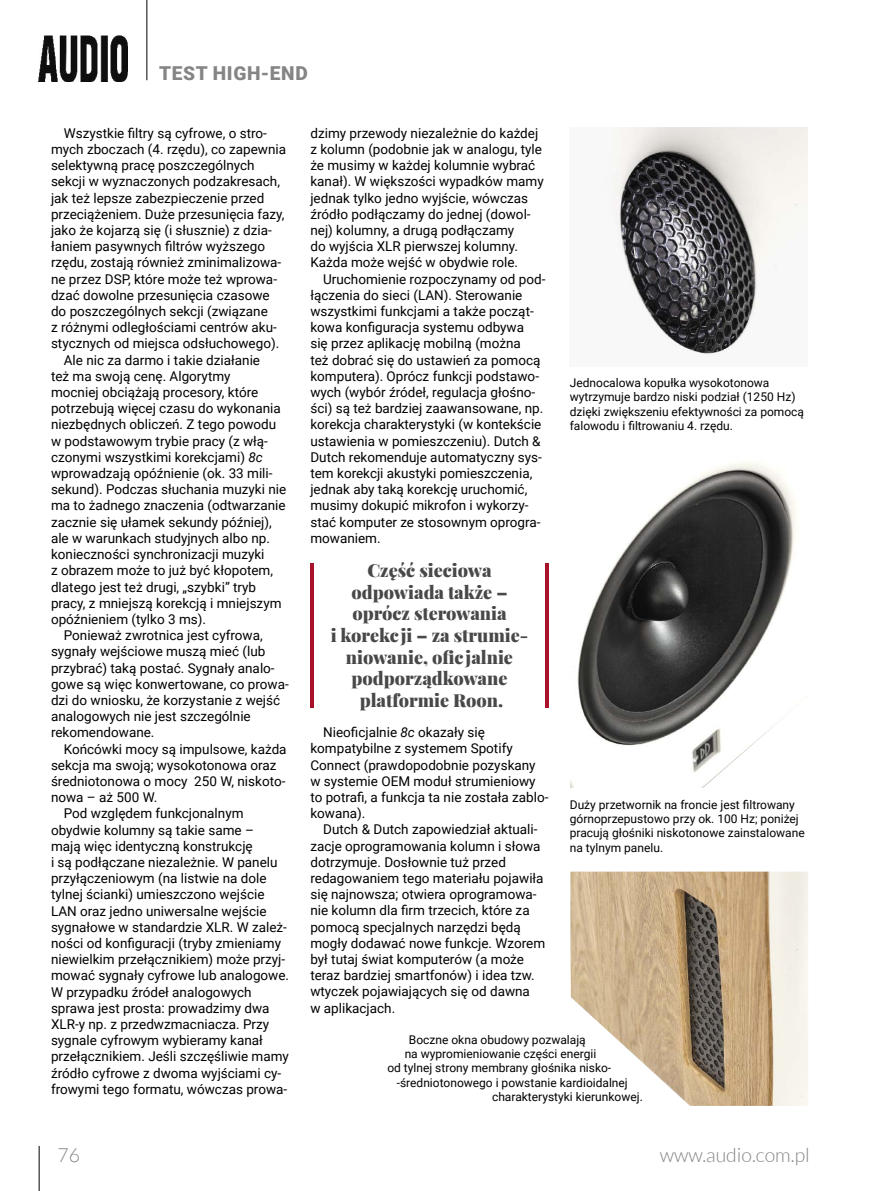
<style>
.page{position:relative;width:893px;height:1191px;background:#fff}
.page>*{position:absolute;margin:0;border:0;box-sizing:border-box;transform-origin:0 0}
.t1{font:300 19.5px "Lato";color:#858585}
.t2{font:900 19.2px "Roboto";letter-spacing:.035em;color:#858585}
.t3{font:900 18px/21.6px "Playfair Display";color:#484848;text-align:center}
.t4{font:13.5px/16.2px "Roboto";color:#000}
.t5{font:12px/14.4px "Roboto";color:#000}
.s1{font-style:italic}
</style>
<div class="page">
<hr style="left:147px;top:0;width:1px;height:80px;background:#000">
<img style="left:39px;top:35px;width:89px;height:46px">
<hr style="left:39px;top:1145px;width:1px;height:46px;background:#000">
<img style="left:570px;top:462px;width:238px;height:326px">
<img style="left:612px;top:128px;width:196px;height:228px">
<hr style="left:310px;top:563px;width:4px;height:145px;background:#a9132a">
<hr style="left:545px;top:563px;width:4px;height:145px;background:#a9132a">
<img style="left:570px;top:871px;width:238px;height:235px">
<h2 class="t2" style="left:159px;top:60px;width:150px">TEST HIGH-END</h2>
<p class="t4" style="left:64px;top:124px;width:205px">Wszystkie filtry są cyfrowe, o stro-</p>
<p class="t4" style="left:51px;top:140px;width:237px">mych zboczach (4. rzędu), co zapewnia</p>
<p class="t4" style="left:51px;top:157px;width:205px">selektywną pracę poszczególnych</p>
<p class="t4" style="left:51px;top:173px;width:230px">sekcji w wyznaczonych podzakresach,</p>
<p class="t4" style="left:51px;top:189px;width:215px">jak też lepsze zabezpieczenie przed</p>
<p class="t4" style="left:51px;top:205px;width:235px">przeciążeniem. Duże przesunięcia fazy,</p>
<p class="t4" style="left:51px;top:221px;width:222px">jako że kojarzą się (i słusznie) z dzia-</p>
<p class="t4" style="left:51px;top:238px;width:216px">łaniem pasywnych filtrów wyższego</p>
<p class="t4" style="left:51px;top:254px;width:232px">rzędu, zostają również zminimalizowa-</p>
<p class="t4" style="left:51px;top:270px;width:228px">ne przez DSP, które może też wprowa-</p>
<p class="t4" style="left:51px;top:286px;width:220px">dzać dowolne przesunięcia czasowe</p>
<p class="t4" style="left:51px;top:302px;width:218px">do poszczególnych sekcji (związane</p>
<p class="t4" style="left:51px;top:319px;width:227px">z różnymi odległościami centrów aku-</p>
<p class="t4" style="left:51px;top:335px;width:230px">stycznych od miejsca odsłuchowego).</p>
<p class="t4" style="left:64px;top:351px;width:198px">Ale nic za darmo i takie działanie</p>
<p class="t4" style="left:51px;top:367px;width:181px">też ma swoją cenę. Algorytmy</p>
<p class="t4" style="left:51px;top:383px;width:209px">mocniej obciążają procesory, które</p>
<p class="t4" style="left:51px;top:400px;width:231px">potrzebują więcej czasu do wykonania</p>
<p class="t4" style="left:51px;top:416px;width:227px">niezbędnych obliczeń. Z tego powodu</p>
<p class="t4" style="left:51px;top:432px;width:218px">w podstawowym trybie pracy (z włą-</p>
<p class="t4" style="left:51px;top:448px;width:213px">czonymi wszystkimi korekcjami) <span class="s1">8c</span></p>
<p class="t4" style="left:51px;top:464px;width:223px">wprowadzają opóźnienie (ok. 33 mili-</p>
<p class="t4" style="left:51px;top:481px;width:237px">sekund). Podczas słuchania muzyki nie</p>
<p class="t4" style="left:51px;top:497px;width:236px">ma to żadnego znaczenia (odtwarzanie</p>
<p class="t4" style="left:51px;top:513px;width:222px">zacznie się ułamek sekundy później),</p>
<p class="t4" style="left:51px;top:529px;width:221px">ale w warunkach studyjnych albo np.</p>
<p class="t4" style="left:51px;top:545px;width:215px">konieczności synchronizacji muzyki</p>
<p class="t4" style="left:51px;top:562px;width:224px">z obrazem może to już być kłopotem,</p>
<p class="t4" style="left:51px;top:578px;width:207px">dlatego jest też drugi, „szybki” tryb</p>
<p class="t4" style="left:51px;top:594px;width:232px">pracy, z mniejszą korekcją i mniejszym</p>
<p class="t4" style="left:51px;top:610px;width:157px">opóźnieniem (tylko 3 ms).</p>
<p class="t4" style="left:64px;top:626px;width:200px">Ponieważ zwrotnica jest cyfrowa,</p>
<p class="t4" style="left:51px;top:643px;width:216px">sygnały wejściowe muszą mieć (lub</p>
<p class="t4" style="left:51px;top:659px;width:225px">przybrać) taką postać. Sygnały analo-</p>
<p class="t4" style="left:51px;top:675px;width:239px">gowe są więc konwertowane, co prowa-</p>
<p class="t4" style="left:51px;top:691px;width:231px">dzi do wniosku, że korzystanie z wejść</p>
<p class="t4" style="left:51px;top:707px;width:201px">analogowych nie jest szczególnie</p>
<p class="t4" style="left:51px;top:724px;width:105px">rekomendowane.</p>
<p class="t4" style="left:64px;top:740px;width:224px">Końcówki mocy są impulsowe, każda</p>
<p class="t4" style="left:51px;top:756px;width:227px">sekcja ma swoją; wysokotonowa oraz</p>
<p class="t4" style="left:51px;top:772px;width:236px">średniotonowa o mocy 250 W, niskoto-</p>
<p class="t4" style="left:51px;top:788px;width:108px">nowa – aż 500 W.</p>
<p class="t4" style="left:64px;top:805px;width:181px">Pod względem funkcjonalnym</p>
<p class="t4" style="left:51px;top:821px;width:204px">obydwie kolumny są takie same –</p>
<p class="t4" style="left:51px;top:837px;width:203px">mają więc identyczną konstrukcję</p>
<p class="t4" style="left:51px;top:853px;width:228px">i są podłączane niezależnie. W panelu</p>
<p class="t4" style="left:51px;top:869px;width:217px">przyłączeniowym (na listwie na dole</p>
<p class="t4" style="left:51px;top:886px;width:215px">tylnej ścianki) umieszczono wejście</p>
<p class="t4" style="left:51px;top:902px;width:217px">LAN oraz jedno uniwersalne wejście</p>
<p class="t4" style="left:51px;top:918px;width:237px">sygnałowe w standardzie XLR. W zależ-</p>
<p class="t4" style="left:51px;top:934px;width:232px">ności od konfiguracji (tryby zmieniamy</p>
<p class="t4" style="left:51px;top:950px;width:236px">niewielkim przełącznikiem) może przyj-</p>
<p class="t4" style="left:51px;top:967px;width:240px">mować sygnały cyfrowe lub analogowe.</p>
<p class="t4" style="left:51px;top:983px;width:202px">W przypadku źródeł analogowych</p>
<p class="t4" style="left:51px;top:999px;width:220px">sprawa jest prosta: prowadzimy dwa</p>
<p class="t4" style="left:51px;top:1015px;width:220px">XLR-y np. z przedwzmacniacza. Przy</p>
<p class="t4" style="left:51px;top:1031px;width:213px">sygnale cyfrowym wybieramy kanał</p>
<p class="t4" style="left:51px;top:1048px;width:239px">przełącznikiem. Jeśli szczęśliwie mamy</p>
<p class="t4" style="left:51px;top:1064px;width:232px">źródło cyfrowe z dwoma wyjściami cy-</p>
<p class="t4" style="left:51px;top:1080px;width:238px">frowymi tego formatu, wówczas prowa-</p>
<p class="t4" style="left:310px;top:124px;width:235px">dzimy przewody niezależnie do każdej z kolumn (podobnie jak w analogu, tyle że musimy w każdej kolumnie wybrać kanał). W większości wypadków mamy jednak tylko jedno wyjście, wówczas źródło podłączamy do jednej (dowol&shy;nej) kolumny, a drugą podłączamy<br>do wyjścia XLR pierwszej kolumny.<br>Każda może wejść w obydwie role.</p>
<p class="t4" style="left:310px;top:270px;width:236px;text-indent:13px">Uruchomienie rozpoczynamy od pod&shy;łączenia do sieci (LAN). Sterowanie wszystkimi funkcjami a także począt&shy;kowa konfiguracja systemu odbywa<br>się przez aplikację mobilną (można<br>też dobrać się do ustawień za pomocą komputera). Oprócz funkcji podstawo&shy;wych (wybór źródeł, regulacja głośno&shy;ści) są też bardziej zaawansowane, np. korekcja charakterystyki (w kontekście ustawienia w pomieszczeniu). Dutch &amp; Dutch rekomenduje automatyczny sys&shy;tem korekcji akustyki pomieszczenia, jednak aby taką korekcję uruchomić, musimy dokupić mikrofon i wykorzy&shy;stać komputer ze stosownym oprogra&shy;mowaniem.</p>
<h3 class="t3" style="left:331px;top:558px;width:199px">Część sieciowa odpowiada także – oprócz sterowania<br>i korekcji – za strumie&shy;niowanie, oficjalnie podporządkowane platformie Roon.</h3>
<p class="t4" style="left:310px;top:723px;width:240px;text-indent:13px">Nieoficjalnie <span class="s1">8c</span> okazały się kompatybilne z systemem Spotify<br>Connect (prawdopodobnie pozyskany w systemie OEM moduł strumieniowy to potrafi, a funkcja ta nie została zablo&shy;kowana).</p>
<p class="t4" style="left:310px;top:821px;width:236px;text-indent:13px">Dutch &amp; Dutch zapowiedział aktuali&shy;zacje oprogramowania kolumn i słowa dotrzymuje. Dosłownie tuż przed redagowaniem tego materiału pojawiła się najnowsza; otwiera oprogramowa&shy;nie kolumn dla firm trzecich, które za pomocą specjalnych narzędzi będą mogły dodawać nowe funkcje. Wzorem był tutaj świat komputerów (a może teraz bardziej smartfonów) i idea tzw. wtyczek pojawiających się od dawna<br>w aplikacjach.</p>
<p class="t5" style="left:409px;top:1031px;width:178px">Boczne okna obudowy pozwalają</p>
<p class="t5" style="left:405px;top:1046px;width:193px">na wypromieniowanie części energii</p>
<p class="t5" style="left:387px;top:1060px;width:225px">od tylnej strony membrany głośnika nisko-</p>
<p class="t5" style="left:397px;top:1075px;width:233px">-średniotonowego i powstanie kardioidalnej</p>
<p class="t5" style="left:492px;top:1089px;width:152px">charakterystyki kierunkowej.</p>
<p class="t5" style="left:570px;top:375px;width:236px">Jednocalowa kopułka wysokotonowa wytrzymuje bardzo niski podział (1250 Hz) dzięki zwiększeniu efektywności za pomocą falowodu i filtrowaniu 4. rzędu.</p>
<p class="t5" style="left:570px;top:796px;width:236px">Duży przetwornik na froncie jest filtrowany górnoprzepustowo przy ok. 100 Hz; poniżej pracują głośniki niskotonowe zainstalowane na tylnym panelu.</p>
<h1 class="t1" style="left:57px;top:1144px;width:24px">76</h1>
<h1 class="t1" style="left:660px;top:1144px;width:151px">www.audio.com.pl</h1>
</div>
